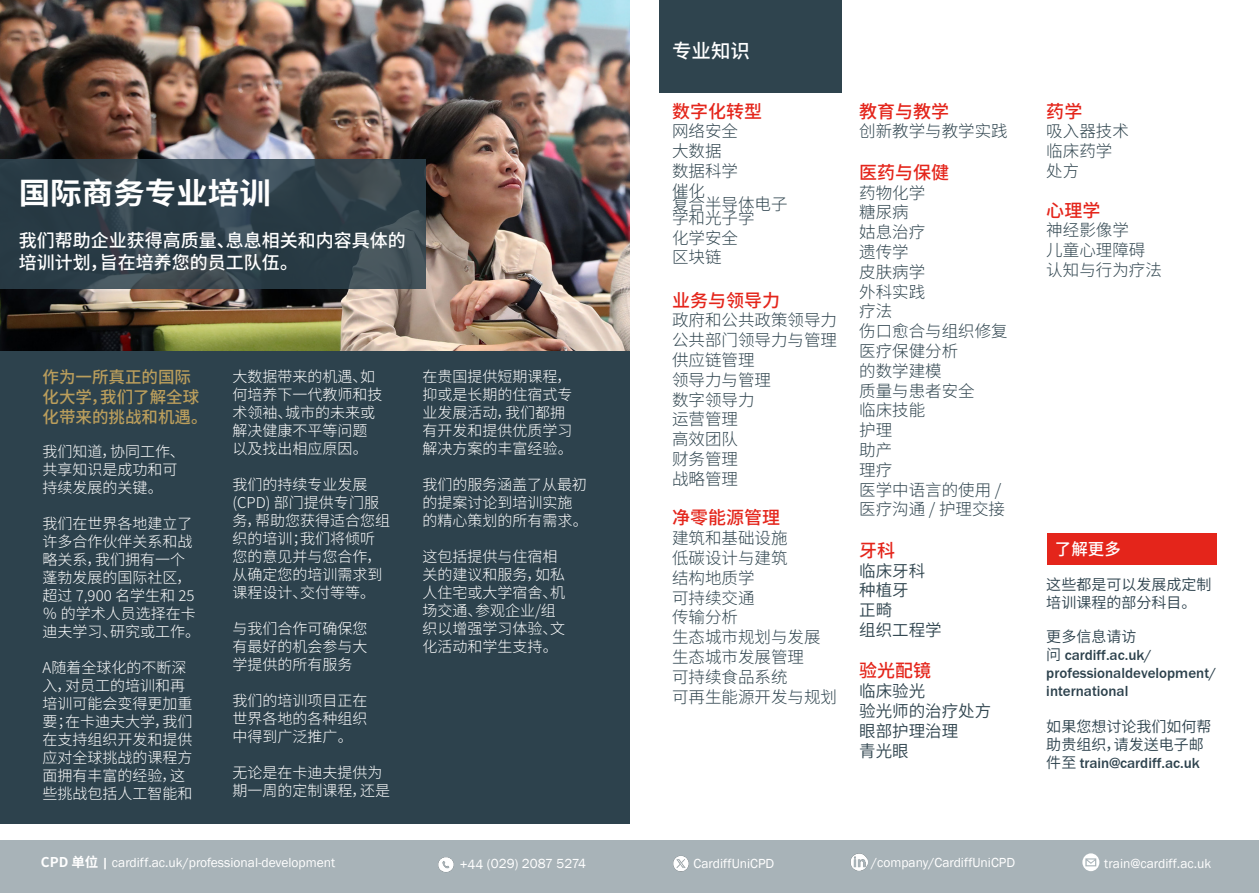
<style>
.page{position:relative;width:1259px;height:893px;background:#fff}
.page>*{position:absolute;margin:0;border:0;box-sizing:border-box;transform-origin:0 0}
.t1{font:700 30px "Source Han Sans SC";color:#fff;scale:1.05 1}
.t2{font:500 19.5px "Source Han Sans SC";color:#fff}
.t3{font:500 18px/21.6px "Source Han Sans SC";color:#fff}
.t4{font:500 18px "Source Han Sans SC";color:#e4251b}
.t5{font:300 16.5px/19.8px "Source Han Sans SC";color:#2f444e}
.t6{font:16.5px "Source Han Sans SC";color:#2f444e}
.t7{font:500 16.5px/19.8px "Source Han Sans SC";color:#bb9e5c}
.t8{font:500 16.5px "Source Han Sans SC";color:#fff}
.t9{font:300 15px/18px "Source Han Sans SC";color:#fff}
.t10{font:15px/18px "Source Han Sans SC";color:#2d424d}
.t11{font:500 15px/18px "Franklin Gothic URW";color:#2d424d}
.t12{font:13.5px "Franklin Gothic";color:#fff}
.s1{font-family:"Source Han Sans SC";font-weight:400}
.s2{font-family:"Franklin Gothic URW";font-weight:500}
.s3{font-family:"Source Han Sans SC";font-weight:700}
</style>
<div class="page">
<img style="left:0;top:0;width:629px;height:352px">
<div style="left:0;top:352px;width:629px;height:472px;background:#2d424d"></div>
<svg style="left:0;top:159px;width:426px;height:130px;background:#30414a"></svg>
<div style="left:1047px;top:533px;width:169px;height:32px;background:#e4251b"></div>
<div style="left:659px;top:0;width:183px;height:92px;background:#2f444e"></div>
<div style="left:0;top:840px;width:1259px;height:53px;background:#a8b3b8"></div>
<svg style="left:1082px;top:853px;width:17px;height:18px"></svg>
<img style="left:850px;top:853px;width:17px;height:17px">
<img style="left:438px;top:857px;width:16px;height:16px">
<img style="left:673px;top:855px;width:16px;height:17px">
<p class="t1" style="left:19px;top:176px;width:241px">国际商务专业培训</p>
<p class="t3" style="left:19px;top:230px;width:388px">我们帮助企业获得高质量、息息相关和内容具体的培训计划，旨在培养您的员工队伍。</p>
<p class="t7" style="left:43px;top:367px;width:167px">作为一所真正的国际化大学，我们了解全球化带来的挑战和机遇。</p>
<p class="t9" style="left:43px;top:443px;width:144px">我们知道，协同工作、共享知识是成功和可持续发展的关键。</p>
<p class="t9" style="left:43px;top:515px;width:159px">我们在世界各地建立了许多合作伙伴关系和战略关系，我们拥有一个蓬勃发展的国际社区，超过 7,900 名学生和 25％ 的学术人员选择在卡迪夫学习、研究或工作。</p>
<p class="t9" style="left:43px;top:659px;width:151px">A随着全球化的不断深入，对员工的培训和再培训可能会变得更加重要；在卡迪夫大学，我们在支持组织开发和提供应对全球挑战的课程方面拥有丰富的经验，这些挑战包括人工智能和</p>
<p class="t9" style="left:232px;top:368px;width:151px">大数据带来的机遇、如何培养下一代教师和技术领袖、城市的未来或解决健康不平等问题以及找出相应原因。</p>
<p class="t9" style="left:232px;top:476px;width:159px">我们的持续专业发展(CPD) 部门提供专门服务，帮助您获得适合您组织的培训；我们将倾听您的意见并与您合作，从确定您的培训需求到课程设计、交付等等。</p>
<p class="t9" style="left:232px;top:620px;width:136px;text-align:justify">与我们合作可确保您有最好的机会参与大学提供的所有服务</p>
<p class="t9" style="left:232px;top:692px;width:136px;text-align:justify">我们的培训项目正在世界各地的各种组织中得到广泛推广。</p>
<p class="t9" style="left:232px;top:764px;width:159px">无论是在卡迪夫提供为期一周的定制课程，还是</p>
<p class="t9" style="left:422px;top:368px;width:152px">在贵国提供短期课程，抑或是长期的住宿式专业发展活动，我们都拥有开发和提供优质学习解决方案的丰富经验。</p>
<p class="t9" style="left:422px;top:476px;width:167px">我们的服务涵盖了从最初的提案讨论到培训实施的精心策划的所有需求。</p>
<p class="t9" style="left:422px;top:548px;width:144px">这包括提供与住宿相关的建议和服务，如私人住宅或大学宿舍、机场交通、参观企业/组织以增强学习体验、文化活动和学生支持。</p>
<p class="t2" style="left:672px;top:40px;width:79px">专业知识</p>
<p class="t4" style="left:672px;top:101px;width:91px">数字化转型</p>
<p class="t5" style="left:672px;top:122px;width:67px">网络安全</p>
<p class="t5" style="left:672px;top:142px;width:51px">大数据</p>
<p class="t5" style="left:672px;top:161px;width:67px">数据科学</p>
<p class="t5" style="left:672px;top:181px;width:34px">催化</p>
<p class="t5" style="left:672px;top:198px;width:117px;line-height:13.5px">复合半导体电子学和光子学</p>
<p class="t5" style="left:672px;top:228px;width:67px">化学安全</p>
<p class="t5" style="left:672px;top:248px;width:51px">区块链</p>
<p class="t4" style="left:672px;top:290px;width:109px">业务与领导力</p>
<p class="t5" style="left:672px;top:311px;width:167px">政府和公共政策领导力</p>
<p class="t5" style="left:672px;top:331px;width:167px">公共部门领导力与管理</p>
<p class="t5" style="left:672px;top:350px;width:84px">供应链管理</p>
<p class="t5" style="left:672px;top:370px;width:100px">领导力与管理</p>
<p class="t5" style="left:672px;top:390px;width:84px">数字领导力</p>
<p class="t5" style="left:672px;top:410px;width:67px">运营管理</p>
<p class="t5" style="left:672px;top:430px;width:67px">高效团队</p>
<p class="t5" style="left:672px;top:449px;width:67px">财务管理</p>
<p class="t5" style="left:672px;top:469px;width:67px">战略管理</p>
<p class="t4" style="left:672px;top:508px;width:109px">净零能源管理</p>
<p class="t5" style="left:672px;top:529px;width:117px">建筑和基础设施</p>
<p class="t5" style="left:672px;top:548px;width:117px">低碳设计与建筑</p>
<p class="t5" style="left:672px;top:568px;width:84px">结构地质学</p>
<p class="t5" style="left:672px;top:588px;width:84px">可持续交通</p>
<p class="t5" style="left:672px;top:608px;width:67px">传输分析</p>
<p class="t5" style="left:672px;top:628px;width:150px">生态城市规划与发展</p>
<p class="t5" style="left:672px;top:647px;width:134px">生态城市发展管理</p>
<p class="t5" style="left:672px;top:667px;width:117px">可持续食品系统</p>
<p class="t5" style="left:672px;top:687px;width:167px">可再生能源开发与规划</p>
<p class="t4" style="left:859px;top:101px;width:91px">教育与教学</p>
<p class="t5" style="left:859px;top:122px;width:150px">创新教学与教学实践</p>
<p class="t4" style="left:859px;top:162px;width:91px">医药与保健</p>
<p class="t5" style="left:859px;top:183px;width:67px">药物化学</p>
<p class="t5" style="left:859px;top:203px;width:51px">糖尿病</p>
<p class="t5" style="left:859px;top:223px;width:67px">姑息治疗</p>
<p class="t5" style="left:859px;top:242px;width:51px">遗传学</p>
<p class="t5" style="left:859px;top:262px;width:67px">皮肤病学</p>
<p class="t5" style="left:859px;top:282px;width:67px">外科实践</p>
<p class="t5" style="left:859px;top:302px;width:34px">疗法</p>
<p class="t5" style="left:859px;top:322px;width:150px">伤口愈合与组织修复</p>
<p class="t5" style="left:859px;top:341px;width:100px">医疗保健分析的数学建模</p>
<p class="t5" style="left:859px;top:381px;width:117px">质量与患者安全</p>
<p class="t5" style="left:859px;top:401px;width:67px">临床技能</p>
<p class="t5" style="left:859px;top:421px;width:34px">护理</p>
<p class="t5" style="left:859px;top:440px;width:34px">助产</p>
<p class="t5" style="left:859px;top:460px;width:34px">理疗</p>
<p class="t5" style="left:859px;top:480px;width:147px">医学中语言的使用 /医疗沟通 / 护理交接</p>
<p class="t4" style="left:859px;top:540px;width:37px">牙科</p>
<p class="t6" style="left:859px;top:561px;width:67px">临床牙科</p>
<p class="t6" style="left:859px;top:581px;width:51px">种植牙</p>
<p class="t6" style="left:859px;top:601px;width:34px">正畸</p>
<p class="t6" style="left:859px;top:621px;width:84px">组织工程学</p>
<p class="t4" style="left:859px;top:661px;width:73px">验光配镜</p>
<p class="t6" style="left:859px;top:682px;width:67px">临床验光</p>
<p class="t6" style="left:859px;top:702px;width:133px">验光师的治疗处方</p>
<p class="t6" style="left:859px;top:721px;width:100px">眼部护理治理</p>
<p class="t6" style="left:859px;top:741px;width:51px">青光眼</p>
<p class="t4" style="left:1046px;top:101px;width:37px">药学</p>
<p class="t5" style="left:1046px;top:122px;width:84px">吸入器技术</p>
<p class="t5" style="left:1046px;top:142px;width:67px">临床药学</p>
<p class="t5" style="left:1046px;top:161px;width:34px">处方</p>
<p class="t4" style="left:1046px;top:200px;width:55px">心理学</p>
<p class="t5" style="left:1046px;top:221px;width:84px">神经影像学</p>
<p class="t5" style="left:1046px;top:241px;width:100px">儿童心理障碍</p>
<p class="t5" style="left:1046px;top:260px;width:117px">认知与行为疗法</p>
<p class="t8" style="left:1054px;top:540px;width:67px">了解更多</p>
<p class="t10" style="left:1046px;top:576px;width:166px">这些都是可以发展成定制培训课程的部分科目。</p>
<p class="t11" style="left:1046px;top:628px;width:171px"><span class="s1">更多信息请访<br>问</span> cardiff.ac.uk/ professionaldevelopment/ international</p>
<p class="t10" style="left:1046px;top:718px;width:166px">如果您想讨论我们如何帮助贵组织，请发送电子邮件至 <span class="s2">train@cardiff.ac.uk</span></p>
<p class="t12" style="left:41px;top:854px;width:296px"><span class="s3">CPD 单位</span> <span class="s2">|</span> cardiff.ac.uk/professional-development</p>
<p class="t12" style="left:460px;top:855px;width:128px">+44 (029) 2087 5274</p>
<p class="t12" style="left:693px;top:855px;width:82px">CardiffUniCPD</p>
<p class="t12" style="left:871px;top:854px;width:146px">/company/CardiffUniCPD</p>
<p class="t12" style="left:1104px;top:855px;width:108px">train@cardiff.ac.uk</p>
</div>
